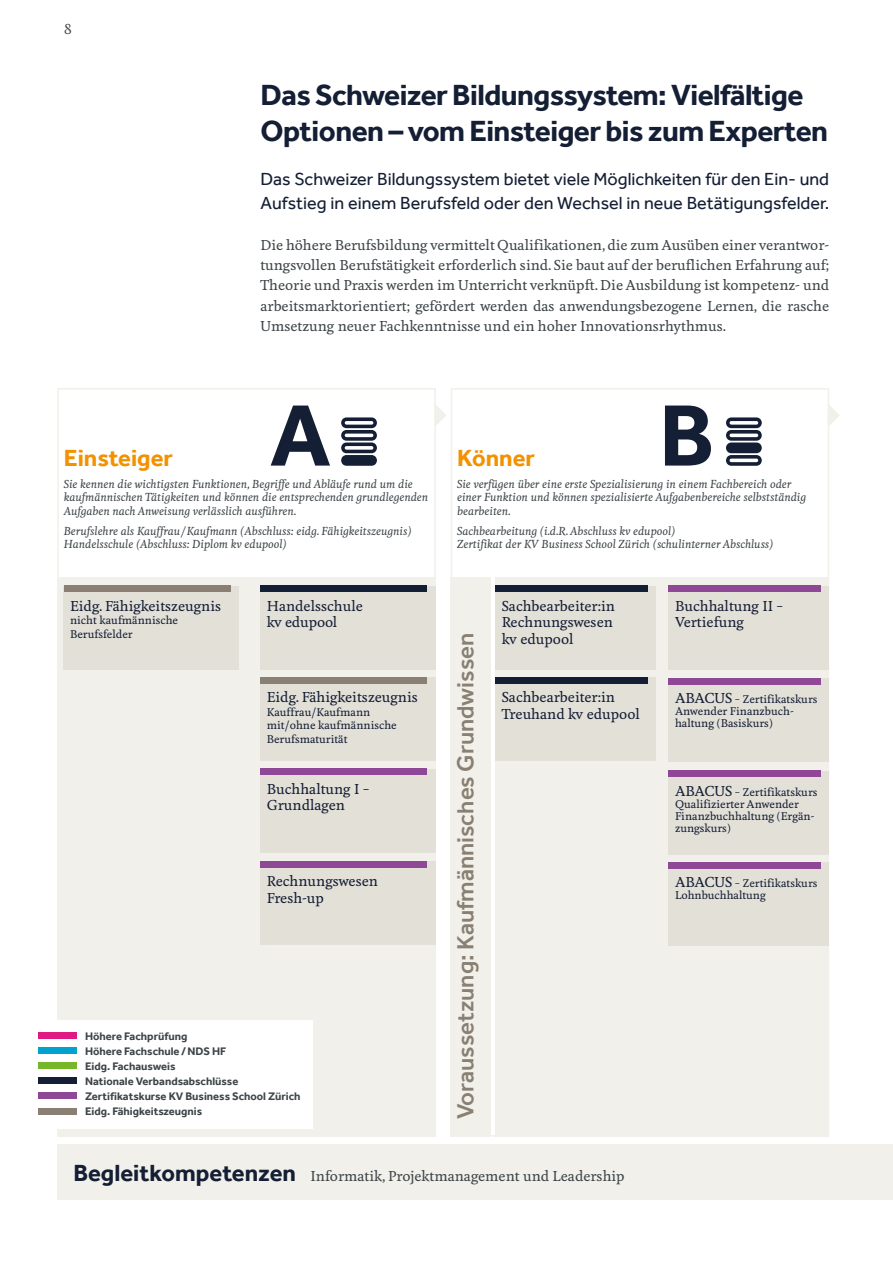
<style>
.page{position:relative;width:893px;height:1263px;background:#fff}
.page>*{position:absolute;margin:0;border:0;box-sizing:border-box;transform-origin:0 0}
.t1{font:700 90px "Effra";color:#141e34}
.t2{font:700 30px/36px "Effra";letter-spacing:-.02em;color:#141e34}
.t3{font:500 24px "Effra";color:#897f72}
.t4{font:700 24px "Effra";color:#f39200}
.t5{font:18px/24px "Effra";color:#141e34}
.t6{font:500 13.5px/20.2px "Feijoa";color:#3d4548;text-align:justify}
.t7{font:500 13.5px/16.5px "Feijoa";color:#141e34}
.t8{font:700 11.25px/15px "Effra";color:#3d4548}
.t9{font:italic 500 10.8px/13.5px "Feijoa";color:#3d4548}
.t10{font:500 10.5px/12px "Feijoa";color:#141e34}
.s1{font-size:13.5px}
.s2{font-family:"Effra";font-weight:700;font-size:24px;color:#141e34}
</style>
<div class="page">
<svg style="left:436px;top:405px;width:10px;height:20px"></svg>
<svg style="left:829px;top:405px;width:11px;height:21px"></svg>
<div style="left:57px;top:577px;width:379px;height:559px;background:#f1f0ea"></div>
<div style="left:495px;top:577px;width:334px;height:559px;background:#f1f0ea"></div>
<div style="left:260px;top:769px;width:176px;height:84px;background:#e3e0d8"></div>
<div style="left:451px;top:577px;width:40px;height:559px;background:#f1f0ea"></div>
<div style="left:57px;top:1144px;width:836px;height:55px;background:#f1f0ea"></div>
<div style="left:260px;top:677px;width:176px;height:84px;background:#e3e0d8"></div>
<div style="left:64px;top:586px;width:175px;height:84px;background:#e3e0d8"></div>
<div style="left:260px;top:586px;width:176px;height:84px;background:#e3e0d8"></div>
<div style="left:64px;top:586px;width:167px;height:6px;background:#897f72"></div>
<div style="left:260px;top:677px;width:167px;height:7px;background:#897f72"></div>
<div style="left:260px;top:586px;width:167px;height:6px;background:#141e34"></div>
<div style="left:260px;top:769px;width:167px;height:6px;background:#8e4895"></div>
<div style="left:495px;top:677px;width:161px;height:84px;background:#e3e0d8"></div>
<div style="left:495px;top:586px;width:161px;height:84px;background:#e3e0d8"></div>
<div style="left:495px;top:586px;width:152px;height:6px;background:#141e34"></div>
<div style="left:495px;top:677px;width:152px;height:7px;background:#141e34"></div>
<div style="left:669px;top:586px;width:160px;height:84px;background:#e3e0d8"></div>
<div style="left:669px;top:586px;width:152px;height:6px;background:#8e4895"></div>
<div style="left:260px;top:861px;width:176px;height:84px;background:#e3e0d8"></div>
<div style="left:260px;top:861px;width:167px;height:6px;background:#8e4895"></div>
<div style="left:669px;top:678px;width:160px;height:84px;background:#e3e0d8"></div>
<div style="left:669px;top:678px;width:152px;height:7px;background:#8e4895"></div>
<div style="left:669px;top:771px;width:160px;height:84px;background:#e3e0d8"></div>
<div style="left:669px;top:771px;width:152px;height:6px;background:#8e4895"></div>
<div style="left:669px;top:862px;width:160px;height:84px;background:#e3e0d8"></div>
<div style="left:669px;top:862px;width:152px;height:6px;background:#8e4895"></div>
<svg style="left:726px;top:417px;width:36px;height:49px"></svg>
<svg style="left:341px;top:417px;width:36px;height:49px"></svg>
<div style="left:53px;top:1020px;width:260px;height:109px;background:#fff"></div>
<div style="left:38px;top:1047px;width:39px;height:7px;background:#00a3cd"></div>
<div style="left:38px;top:1108px;width:39px;height:6px;background:#897f72"></div>
<div style="left:38px;top:1093px;width:39px;height:6px;background:#8e4895"></div>
<div style="left:38px;top:1078px;width:39px;height:6px;background:#141e34"></div>
<div style="left:38px;top:1062px;width:39px;height:7px;background:#76b82a"></div>
<div style="left:38px;top:1032px;width:39px;height:7px;background:#df1883"></div>
<p class="t6" style="left:64px;top:19px;width:10px">8</p>
<h2 class="t2" style="left:260px;top:76px;width:569px">Das Schweizer Bildungssystem: Vielfältige<br>Optionen – vom Einsteiger bis zum Experten</h2>
<h3 class="t5" style="left:260px;top:167px;width:570px">Das Schweizer Bildungssystem bietet viele Möglichkeiten für den Ein- und<br>Aufstieg in einem Berufsfeld oder den Wechsel in neue Betätigungsfelder.</h3>
<p class="t6" style="left:260px;top:235px;width:570px">Die höhere Berufsbildung vermittelt Qualifikationen, die zum Ausüben einer verantwor&shy;tungsvollen Berufstätigkeit erforderlich sind. Sie baut auf der beruflichen Erfahrung auf; Theorie und Praxis werden im Unterricht verknüpft. Die Ausbildung ist kompetenz- und arbeitsmarktorientiert; gefördert werden das anwendungsbezogene Lernen, die rasche Umsetzung neuer Fachkenntnisse und ein hoher Innovationsrhythmus.</p>
<h1 class="t1" style="left:270px;top:381px;width:62px">A</h1>
<h1 class="t1" style="left:659px;top:381px;width:57px">B</h1>
<h3 class="t4" style="left:64px;top:443px;width:111px">Einsteiger</h3>
<p class="t9" style="left:64px;top:477px;width:366px">Sie kennen die wichtigsten Funktionen, Begriffe und Abläufe rund um die kaufmännischen Tätigkeiten und können die entsprechenden grundlegenden<br>Aufgaben nach Anweisung verlässlich ausführen.</p>
<p class="t9" style="left:64px;top:524px;width:349px">Berufslehre als Kauffrau / Kaufmann (Abschluss: eidg. Fähigkeitszeugnis)<br>Handelsschule (Abschluss: Diplom kv edupool)</p>
<h3 class="t4" style="left:457px;top:443px;width:79px">Könner</h3>
<p class="t9" style="left:457px;top:477px;width:350px">Sie verfügen über eine erste Spezialisierung in einem Fachbereich oder einer Funktion und können spezialisierte Aufgabenbereiche selbstständig bearbeiten.</p>
<p class="t9" style="left:457px;top:524px;width:318px">Sachbearbeitung (i.d.R. Abschluss kv edupool)<br>Zertifikat der KV Business School Zürich (schulinterner Abschluss)</p>
<p class="t7" style="left:70px;top:598px;width:153px">Eidg. Fähigkeitszeugnis</p>
<p class="t10" style="left:70px;top:614px;width:109px;line-height:13.5px">nicht kaufmännische<br>Berufsfelder</p>
<p class="t7" style="left:267px;top:598px;width:98px">Handelsschule kv edupool</p>
<p class="t7" style="left:267px;top:689px;width:153px">Eidg. Fähigkeitszeugnis</p>
<p class="t10" style="left:267px;top:705px;width:131px;line-height:13.5px">Kauffrau / Kaufmann<br>mit / ohne kaufmännische<br>Berufsmaturität</p>
<p class="t7" style="left:267px;top:781px;width:104px">Buchhaltung I –<br>Grundlagen</p>
<p class="t7" style="left:267px;top:873px;width:113px">Rechnungswesen<br>Fresh-up</p>
<p class="t8" style="left:85px;top:1029px;width:217px">Höhere Fachprüfung<br>Höhere Fachschule/NDS HF<br>Eidg. Fachausweis<br>Nationale Verbandsabschlüsse<br>Zertifikatskurse KV Business School Zürich<br>Eidg. Fähigkeitszeugnis</p>
<h3 class="t3" style="left:451px;top:1119px;width:488px;rotate:-90deg">Voraussetzung: Kaufmännisches Grundwissen</h3>
<p class="t7" style="left:502px;top:598px;width:115px">Sachbearbeiter:in<br>Rechnungswesen kv edupool</p>
<p class="t7" style="left:675px;top:598px;width:110px">Buchhaltung II –<br>Vertiefung</p>
<p class="t7" style="left:502px;top:689px;width:140px">Sachbearbeiter:in<br>Treuhand kv edupool</p>
<p class="t10" style="left:675px;top:694px;width:144px"><span class="s1">ABACUS</span> – Zertifikatskurs<br>Anwender Finanzbuch&shy;haltung (Basiskurs)</p>
<p class="t10" style="left:675px;top:786px;width:144px"><span class="s1">ABACUS</span> – Zertifikatskurs<br>Qualifizierter Anwender<br>Finanzbuchhaltung (Ergän&shy;zungskurs)</p>
<p class="t10" style="left:675px;top:877px;width:144px"><span class="s1">ABACUS</span> – Zertifikatskurs<br>Lohnbuchhaltung</p>
<p class="t6" style="left:73px;top:1166px;width:553px"><span class="s2">Begleitkompetenzen</span> Informatik, Projektmanagement und Leadership</p>
</div>
